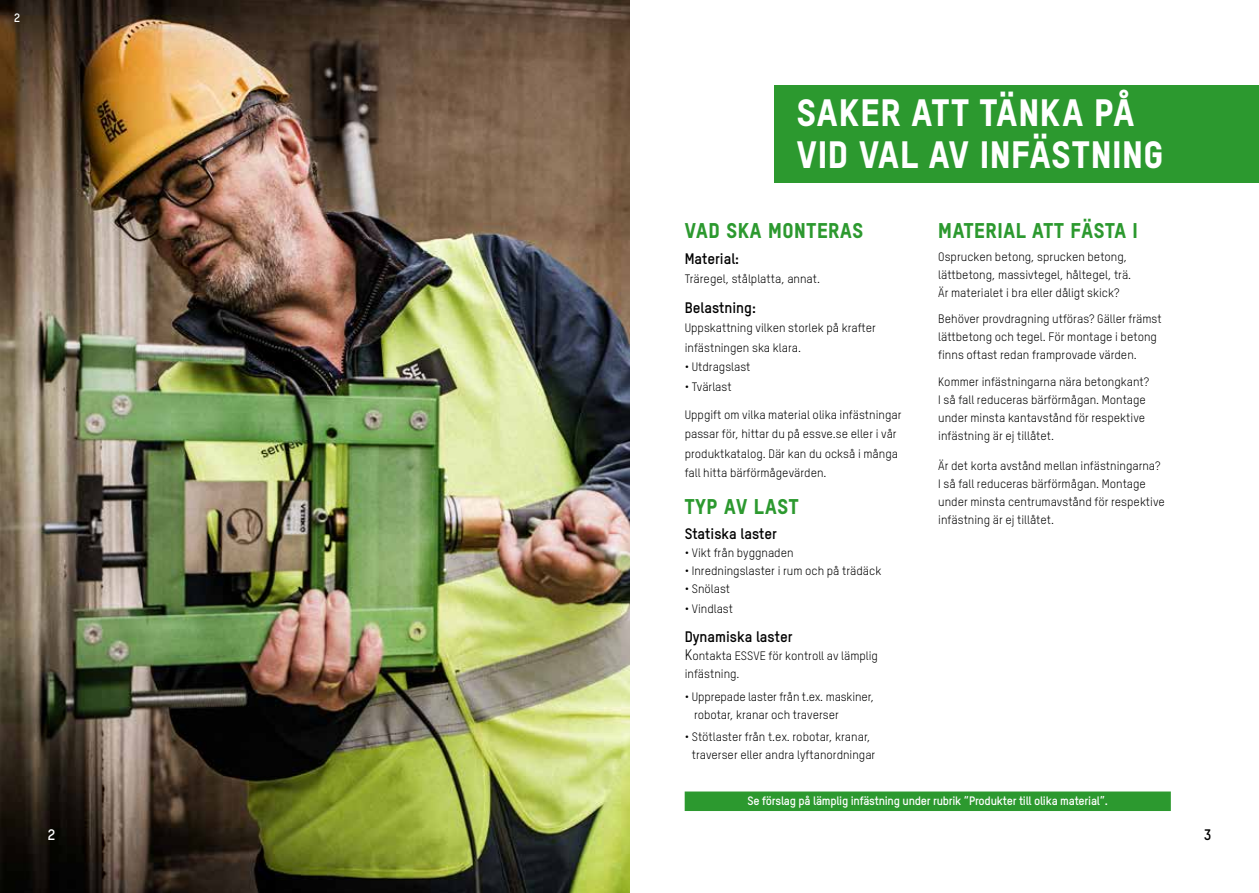
<style>
.page{position:relative;width:1259px;height:893px;background:#fff}
.page>*{position:absolute;margin:0;border:0;box-sizing:border-box;transform-origin:0 0}
.t1{font:800 37.5px/42px "TSTAR";letter-spacing:.015em;color:#fff}
.t2{font:800 21px "TSTAR";letter-spacing:.03em;color:#2c992f}
.t3{font:700 15px "TSTAR";color:#000}
.t4{font:700 15px "TSTAR";color:#fff}
.t5{font:12px/18px "TSTAR";color:#000}
.t6{font:700 12px "TSTAR";letter-spacing:-.02em;color:#fff}
.s1{font-size:15px}
</style>
<div class="page">
<img style="left:0;top:0;width:630px;height:893px">
<div style="left:774px;top:85px;width:485px;height:98px;background:#2c992f"></div>
<div style="left:684px;top:791px;width:486px;height:20px;background:#2c992f"></div>
<p class="t6" style="left:14px;top:10px;width:7px">2</p>
<h1 class="t1" style="left:796px;top:90px;width:368px">SAKER ATT TÄNKA PÅ<br>VID VAL AV INFÄSTNING</h1>
<h2 class="t2" style="left:684px;top:218px;width:180px">VAD SKA MONTERAS</h2>
<p class="t3" style="left:684px;top:249px;width:56px">Material:</p>
<p class="t5" style="left:684px;top:270px;width:137px">Träregel, stålplatta, annat.</p>
<p class="t3" style="left:684px;top:298px;width:73px">Belastning:</p>
<p class="t5" style="left:684px;top:318px;width:193px;line-height:19.5px">Uppskattning vilken storlek på krafter infästningen ska klara.</p>
<p class="t5" style="left:684px;top:358px;width:67px">• Utdragslast</p>
<p class="t5" style="left:684px;top:377px;width:49px">• Tvärlast</p>
<p class="t5" style="left:684px;top:405px;width:218px;line-height:19.5px">Uppgift om vilka material olika infästningar passar för, hittar du på essve.se eller i vår produktkatalog. Där kan du också i många fall hitta bärförmågevärden.</p>
<h2 class="t2" style="left:684px;top:494px;width:115px">TYP AV LAST</h2>
<p class="t3" style="left:684px;top:525px;width:94px">Statiska laster</p>
<p class="t5" style="left:684px;top:544px;width:110px">• Vikt från byggnaden</p>
<p class="t5" style="left:684px;top:562px;width:198px">• Inredningslaster i rum och på trädäck</p>
<p class="t5" style="left:684px;top:580px;width:47px">• Snölast</p>
<p class="t5" style="left:684px;top:599px;width:50px">• Vindlast</p>
<p class="t3" style="left:684px;top:628px;width:109px">Dynamiska laster</p>
<p class="t5" style="left:684px;top:647px;width:195px"><span class="s1">K</span>ontakta ESSVE för kontroll av lämplig infästning.</p>
<p class="t5" style="left:694px;top:687px;width:181px;text-indent:-10px">• Upprepade laster från t.ex. maskiner, robotar, kranar och traverser</p>
<p class="t5" style="left:684px;top:727px;width:192px;text-align:center">• Stötlaster från t.ex. robotar, kranar, traverser eller andra lyftanordningar</p>
<h2 class="t2" style="left:938px;top:218px;width:201px">MATERIAL ATT FÄSTA I</h2>
<p class="t5" style="left:938px;top:247px;width:194px">Osprucken betong, sprucken betong, lättbetong, massivtegel, håltegel, trä.<br>Är materialet i bra eller dåligt skick?</p>
<p class="t5" style="left:938px;top:310px;width:225px">Behöver provdragning utföras? Gäller främst lättbetong och tegel. För montage i betong finns oftast redan framprovade värden.</p>
<p class="t5" style="left:938px;top:372px;width:212px">Kommer infästningarna nära betongkant?<br>I så fall reduceras bärförmågan. Montage under minsta kantavstånd för respektive infästning är ej tillåtet.</p>
<p class="t5" style="left:938px;top:457px;width:228px">Är det korta avstånd mellan infästningarna?<br>I så fall reduceras bärförmågan. Montage under minsta centrumavstånd för respektive infästning är ej tillåtet.</p>
<p class="t6" style="left:747px;top:793px;width:362px">Se förslag på lämplig infästning under rubrik “Produkter till olika material”.</p>
<p class="t4" style="left:48px;top:825px;width:9px">2</p>
<p class="t3" style="left:1203px;top:825px;width:9px">3</p>
</div>
